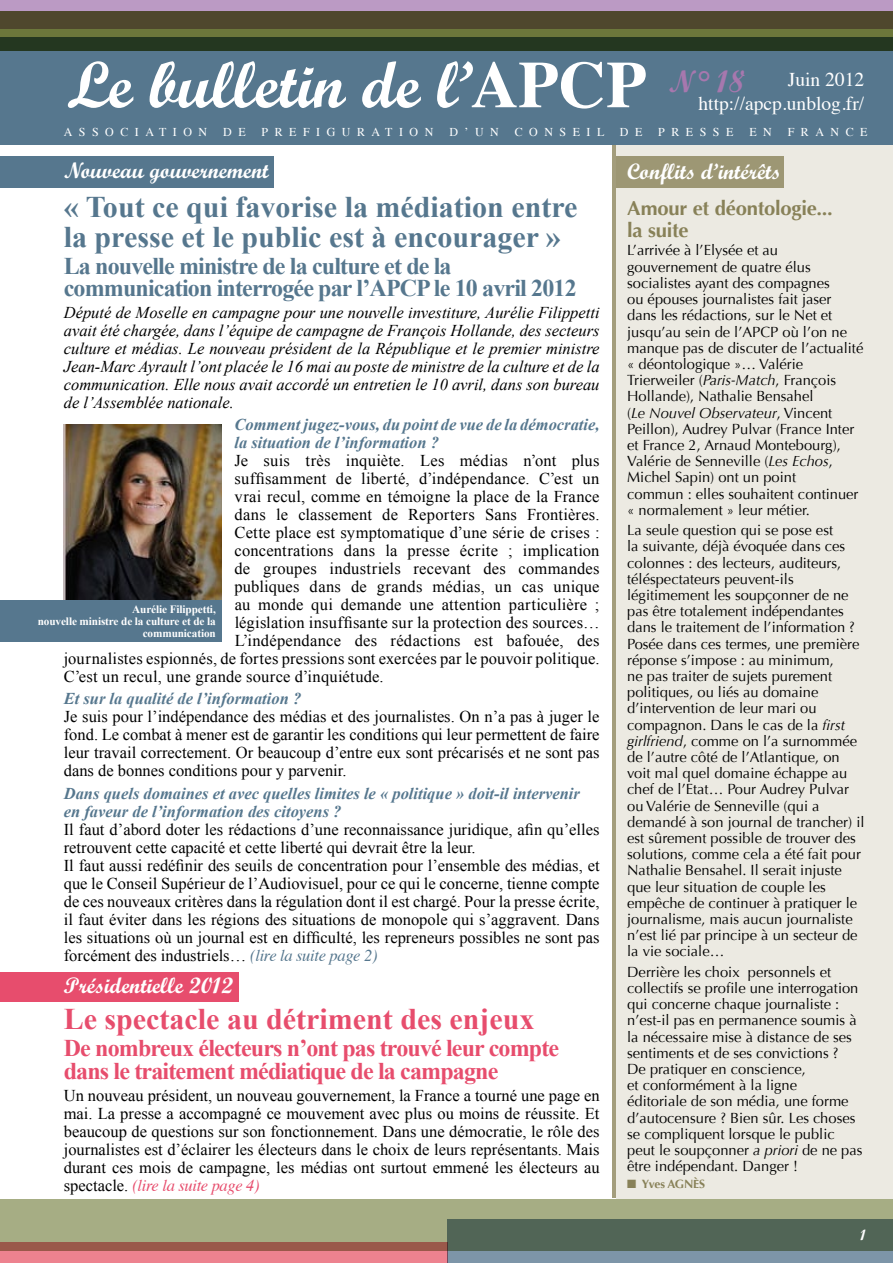
<style>
.page{position:relative;width:893px;height:1263px;background:#fff}
.page>*{position:absolute;margin:0;border:0;box-sizing:border-box;transform-origin:0 0}
.t1{font:700 66px "Script";color:#fff}
.t2{font:700 31.2px "Script";color:#a778ae}
.t3{font:700 30px/30px "Times New Roman";color:#56778e}
.t4{font:700 30px "Times New Roman";color:#e74d6d}
.t5{font:700 24px/22.5px "Times New Roman";letter-spacing:-.035em;color:#e74d6d}
.t6{font:700 24px/22.5px "Times New Roman";letter-spacing:-.035em;color:#56778e}
.t7{font:700 22.5px "Script";color:#fff}
.t8{font:700 20.25px/21.8px "Optima";letter-spacing:-.01em;color:#888158}
.t9{font:19.5px/23.4px "Times";color:#fff;text-align:right}
.t10{font:16.5px/18px "Times New Roman";color:#000;text-align:justify}
.t11{font:italic 16.5px/18px "Times New Roman";color:#000;text-align:justify}
.t12{font:italic 700 16.5px/18px "Times New Roman";color:#56778e}
.t13{font:italic 16.5px "Times";letter-spacing:-.02em;color:#e74d6d}
.t14{font:700 15px "Script";color:#fff}
.t15{font:14.7px/16.2px "Optima";color:#000}
.t16{font:12px "Times";letter-spacing:.54em;color:#fff}
.t17{font:700 12px "Optima";letter-spacing:-.015em;color:#888158}
.t18{font:700 11.25px/12px "Times New Roman";letter-spacing:-.01em;color:#fff;text-align:right}
.s1{font-family:"Times"}
.s2{font-style:italic}
.s3{font-family:"Times";font-style:italic;color:#56778e}
.s4{font-family:"Times New Roman";font-style:normal;color:#000}
</style>
<div class="page">
<div style="left:617px;top:145px;width:276px;height:1054px;background:#eceae2"></div>
<div style="left:0;top:37px;width:893px;height:108px;background:#56778e"></div>
<div style="left:0;top:0;width:893px;height:29px;background:#bb9ac4"></div>
<svg style="left:0;top:12px;width:893px;height:39px;background:#454b2b"></svg>
<div style="left:447px;top:1220px;width:446px;height:43px;background:#7d95a8"></div>
<div style="left:0;top:1242px;width:447px;height:21px;background:#ed828f"></div>
<svg style="left:0;top:1199px;width:893px;height:51px;background:#8b9071"></svg>
<div style="left:0;top:156px;width:273px;height:32px;background:#56778e"></div>
<div style="left:612px;top:156px;width:171px;height:32px;background:#9d9774"></div>
<hr style="left:612px;top:146px;width:4px;height:1052px;background:#a39d7c">
<img style="left:64px;top:425px;width:158px;height:176px">
<div style="left:0;top:972px;width:238px;height:29px;background:#e74d6d"></div>
<div style="left:0;top:601px;width:222px;height:41px;background:#56778e"></div>
<h1 class="t1" style="left:67px;top:44px;width:581px">Le bulletin de l’<span class="s1">APCP</span></h1>
<p class="t9" style="left:698px;top:66px;width:167px">Juin 2012 http://apcp.unblog.fr/</p>
<h2 class="t2" style="left:669px;top:62px;width:78px">N° 18</h2>
<p class="t16" style="left:64px;top:121px;width:145px">ASSOCIATION</p>
<p class="t16" style="left:223px;top:121px;width:24px">D E</p>
<p class="t16" style="left:262px;top:121px;width:173px">PREFIGURATION</p>
<p class="t16" style="left:449px;top:121px;width:51px">D’UN</p>
<p class="t16" style="left:515px;top:121px;width:91px">CONSEIL</p>
<p class="t16" style="left:620px;top:121px;width:24px">D E</p>
<p class="t16" style="left:658px;top:121px;width:77px">PRESSE</p>
<p class="t16" style="left:749px;top:121px;width:24px">E N</p>
<p class="t16" style="left:788px;top:121px;width:81px">FRANCE</p>
<h3 class="t7" style="left:64px;top:156px;width:207px">Nouveau gouvernement</h3>
<h3 class="t7" style="left:627px;top:158px;width:155px">Conflits d’intérêts</h3>
<p class="t8" style="left:627px;top:198px;width:207px">Amour et déontologie... la suite</p>
<h3 class="t3" style="left:64px;top:191px;width:515px">« Tout ce qui favorise la médiation entre la presse et le public est à encourager »</h3>
<h3 class="t6" style="left:64px;top:254px;width:514px">La nouvelle ministre de la culture et de la communication interrogée par l’APCP le 10 avril 2012</h3>
<p class="t15" style="left:627px;top:243px;width:238px">L’arrivée à l’Elysée et au gouvernement de quatre élus socialistes ayant des compagnes<br>ou épouses journalistes fait jaser dans les rédactions, sur le Net et jusqu’au sein de l’APCP où l’on ne manque pas de discuter de l’actualité « déontologique »… Valérie<br>Trierweiler (<span class="s2">Paris-Match</span>, François<br>Hollande), Nathalie Bensahel<br>(<span class="s2">Le Nouvel Observateur</span>, Vincent<br>Peillon), Audrey Pulvar (France Inter et France 2, Arnaud Montebourg),<br>Valérie de Senneville (<span class="s2">Les Echos</span>,<br>Michel Sapin) ont un point<br>commun : elles souhaitent continuer « normalement » leur métier.</p>
<p class="t15" style="left:627px;top:522px;width:239px">La seule question qui se pose est<br>la suivante, déjà évoquée dans ces colonnes : des lecteurs, auditeurs, téléspectateurs peuvent-ils légitimement les soupçonner de ne pas être totalement indépendantes dans le traitement de l’information ?<br>Posée dans ces termes, une première réponse s’impose : au minimum,<br>ne pas traiter de sujets purement politiques, ou liés au domaine d’intervention de leur mari ou compagnon. Dans le cas de la <span class="s2">first girlfriend</span>, comme on l’a surnommée de l’autre côté de l’Atlantique, on voit mal quel domaine échappe au chef de l’Etat… Pour Audrey Pulvar ou Valérie de Senneville (qui a demandé à son journal de trancher) il est sûrement possible de trouver des solutions, comme cela a été fait pour Nathalie Bensahel. Il serait injuste que leur situation de couple les empêche de continuer à pratiquer le journalisme, mais aucun journaliste n’est lié par principe à un secteur de la vie sociale…</p>
<p class="t15" style="left:627px;top:964px;width:237px">Derrière les choix personnels et collectifs se profile une interrogation qui concerne chaque journaliste : n’est-il pas en permanence soumis à la nécessaire mise à distance de ses sentiments et de ses convictions ?<br>De pratiquer en conscience,<br>et conformément à la ligne<br>éditoriale de son média, une forme d’autocensure ? Bien sûr. Les choses se compliquent lorsque le public peut le soupçonner <span class="s2">a priori</span> de ne pas être indépendant. Danger !</p>
<p class="t17" style="left:627px;top:1177px;width:79px">■ Yves AGNèS</p>
<p class="t11" style="left:64px;top:303px;width:537px">Député de Moselle en campagne pour une nouvelle investiture, Aurélie Filippetti avait été chargée, dans l’équipe de campagne de François Hollande, des secteurs culture et médias. Le nouveau président de la République et le premier ministre Jean-Marc Ayrault l’ont placée le 16 mai au poste de ministre de la culture et de la communication. Elle nous avait accordé un entretien le 10 avril, dans son bureau de l’Assemblée nationale.</p>
<p class="t12" style="left:235px;top:415px;width:367px">Comment jugez-vous, du point de vue de la démocratie, la situation de l’information ?</p>
<p class="t10" style="left:235px;top:451px;width:367px">Je suis très inquiète. Les médias n’ont plus</p>
<p class="t10" style="left:235px;top:469px;width:366px">suffisamment de liberté, d’indépendance. C’est un</p>
<p class="t10" style="left:235px;top:487px;width:366px">vrai recul, comme en témoigne la place de la France</p>
<p class="t10" style="left:235px;top:505px;width:367px">dans le classement de Reporters Sans Frontières.</p>
<p class="t10" style="left:235px;top:523px;width:367px">Cette place est symptomatique d’une série de crises :</p>
<p class="t10" style="left:235px;top:541px;width:366px">concentrations dans la presse écrite ; implication</p>
<p class="t10" style="left:235px;top:559px;width:366px">de groupes industriels recevant des commandes</p>
<p class="t10" style="left:235px;top:577px;width:366px">publiques dans de grands médias, un cas unique</p>
<p class="t10" style="left:235px;top:595px;width:366px">au monde qui demande une attention particulière ;</p>
<p class="t10" style="left:235px;top:613px;width:366px">législation insuffisante sur la protection des sources…</p>
<p class="t10" style="left:235px;top:631px;width:366px">L’indépendance des rédactions est bafouée, des</p>
<p class="t10" style="left:64px;top:649px;width:537px">journalistes espionnés, de fortes pressions sont exercées par le pouvoir politique.</p>
<p class="t10" style="left:64px;top:667px;width:321px">C’est un recul, une grande source d’inquiétude.</p>
<p class="t12" style="left:64px;top:689px;width:239px">Et sur la qualité de l’information ?</p>
<p class="t10" style="left:64px;top:707px;width:537px">Je suis pour l’indépendance des médias et des journalistes. On n’a pas à juger le fond. Le combat à mener est de garantir les conditions qui leur permettent de faire leur travail correctement. Or beaucoup d’entre eux sont précarisés et ne sont pas dans de bonnes conditions pour y parvenir.</p>
<p class="t12" style="left:64px;top:783px;width:518px">Dans quels domaines et avec quelles limites le « politique » doit-il intervenir en faveur de l’information des citoyens ?</p>
<p class="t10" style="left:64px;top:820px;width:537px;text-align:left">Il faut d’abord doter les rédactions d’une reconnaissance juridique, afin qu’elles retrouvent cette capacité et cette liberté qui devrait être la leur.<br>Il faut aussi redéfinir des seuils de concentration pour l’ensemble des médias, et que le Conseil Supérieur de l’Audiovisuel, pour ce qui le concerne, tienne compte de ces nouveaux critères dans la régulation dont il est chargé. Pour la presse écrite, il faut éviter dans les régions des situations de monopole qui s’aggravent. Dans les situations où un journal est en difficulté, les repreneurs possibles ne sont pas forcément des industriels… <span class="s3">(lire la suite page 2)</span></p>
<h3 class="t7" style="left:64px;top:971px;width:171px">Présidentielle 2012</h3>
<h3 class="t4" style="left:64px;top:998px;width:472px">Le spectacle au détriment des enjeux</h3>
<h3 class="t5" style="left:64px;top:1036px;width:497px">De nombreux électeurs n’ont pas trouvé leur compte dans le traitement médiatique de la campagne</h3>
<p class="t10" style="left:64px;top:1086px;width:537px">Un nouveau président, un nouveau gouvernement, la France a tourné une page en mai. La presse a accompagné ce mouvement avec plus ou moins de réussite. Et beaucoup de questions sur son fonctionnement. Dans une démocratie, le rôle des journalistes est d’éclairer les électeurs dans le choix de leurs représentants. Mais durant ces mois de campagne, les médias ont surtout emmené les électeurs au</p>
<p class="t13" style="left:64px;top:1171px;width:197px"><span class="s4">spectacle.</span> (lire la suite page 4)</p>
<p class="t18" style="left:38px;top:602px;width:180px">Aurélie Filippetti,<br>nouvelle ministre de la culture et de la communication</p>
<p class="t14" style="left:860px;top:1225px;width:7px">1</p>
</div>
